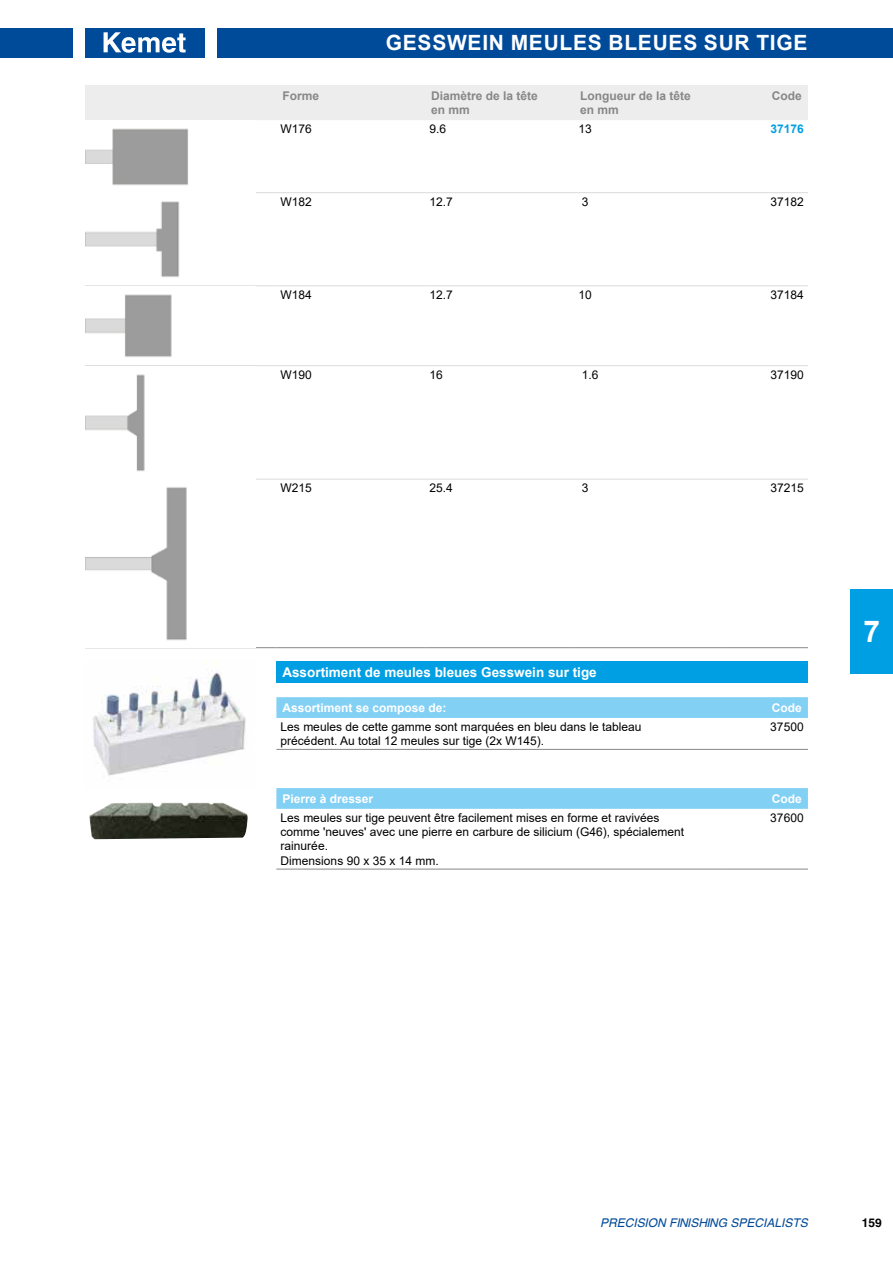
<style>
.page{position:relative;width:893px;height:1263px;background:#fff}
.page>*{position:absolute;margin:0;border:0;box-sizing:border-box;transform-origin:0 0}
.t1{font:700 30px "Arial";color:#fff}
.t2{font:700 21px "Arial";letter-spacing:.035em;color:#fff}
.t3{font:700 13.5px "Arial";color:#fff}
.t4{font:12px/14.4px "Arial";color:#000}
.t5{font:700 12px/14.4px "Arial";color:#878787}
.t6{font:700 12px "Arial";color:#fff}
.t7{font:italic 12px "Swansea";color:#004a9a}
.t8{font:700 12px "Arial";color:#009fe3}
.t9{font:700 12px "Swansea";color:#000}
</style>
<div class="page">
<div style="left:850px;top:589px;width:43px;height:84px;background:#009fe3"></div>
<div style="left:217px;top:28px;width:676px;height:29px;background:#004a9a"></div>
<div style="left:0;top:28px;width:72px;height:29px;background:#004a9a"></div>
<div style="left:85px;top:28px;width:119px;height:29px;background:#004a9a"></div>
<svg style="left:104px;top:32px;width:82px;height:21px"></svg>
<div style="left:85px;top:85px;width:723px;height:35px;background:#ededed"></div>
<svg style="left:256px;top:192px;width:20px;height:1px"></svg>
<hr style="left:276px;top:192px;width:149px;height:1px;background:#dadada">
<hr style="left:425px;top:192px;width:149px;height:1px;background:#dadada">
<hr style="left:574px;top:192px;width:149px;height:1px;background:#dadada">
<hr style="left:723px;top:192px;width:85px;height:1px;background:#dadada">
<svg style="left:255px;top:285px;width:21px;height:1px"></svg>
<hr style="left:276px;top:285px;width:149px;height:1px;background:#dadada">
<hr style="left:425px;top:285px;width:149px;height:1px;background:#dadada">
<hr style="left:574px;top:285px;width:149px;height:1px;background:#dadada">
<hr style="left:723px;top:285px;width:85px;height:1px;background:#dadada">
<svg style="left:255px;top:365px;width:21px;height:1px"></svg>
<hr style="left:276px;top:365px;width:149px;height:1px;background:#dadada">
<hr style="left:425px;top:365px;width:149px;height:1px;background:#dadada">
<hr style="left:574px;top:365px;width:149px;height:1px;background:#dadada">
<hr style="left:723px;top:365px;width:85px;height:1px;background:#dadada">
<svg style="left:256px;top:479px;width:20px;height:1px"></svg>
<hr style="left:276px;top:479px;width:149px;height:1px;background:#dadada">
<hr style="left:425px;top:479px;width:149px;height:1px;background:#dadada">
<hr style="left:574px;top:479px;width:149px;height:1px;background:#dadada">
<hr style="left:723px;top:479px;width:85px;height:1px;background:#dadada">
<svg style="left:256px;top:647px;width:20px;height:1px"></svg>
<hr style="left:276px;top:647px;width:149px;height:1px;background:#878787">
<hr style="left:425px;top:647px;width:149px;height:1px;background:#878787">
<hr style="left:574px;top:647px;width:149px;height:1px;background:#878787">
<hr style="left:723px;top:647px;width:85px;height:1px;background:#878787">
<hr style="left:85px;top:647px;width:170px;height:1px;background:#878787">
<img style="left:85px;top:128px;width:170px;height:513px">
<div style="left:276px;top:661px;width:532px;height:22px;background:#009fe3"></div>
<div style="left:276px;top:697px;width:532px;height:21px;background:#83d0f5"></div>
<hr style="left:276px;top:749px;width:447px;height:1px;background:#878787">
<hr style="left:723px;top:749px;width:85px;height:1px;background:#878787">
<svg style="left:276px;top:788px;width:532px;height:21px;background:#84d0f5"></svg>
<hr style="left:276px;top:869px;width:447px;height:1px;background:#878787">
<hr style="left:723px;top:869px;width:85px;height:1px;background:#878787">
<img style="left:93px;top:661px;width:153px;height:115px">
<img style="left:89px;top:802px;width:159px;height:37px">
<h2 class="t2" style="left:386px;top:28px;width:32px">Gess</h2>
<h2 class="t2" style="left:447px;top:28px;width:33px">wein</h2>
<h2 class="t2" style="left:511px;top:28px;width:34px">Meules</h2>
<h2 class="t2" style="left:608px;top:28px;width:16px">bleues</h2>
<h2 class="t2" style="left:704px;top:28px;width:79px">su r tige</h2>
<p class="t5" style="left:282px;top:88px;width:38px">Forme</p>
<p class="t5" style="left:431px;top:88px;width:108px">Diamètre de la tête en mm</p>
<p class="t5" style="left:580px;top:88px;width:112px">Longueur de la tête en mm</p>
<p class="t5" style="left:772px;top:88px;width:31px">Code</p>
<p class="t4" style="left:281px;top:121px;width:33px">W176</p>
<p class="t4" style="left:429px;top:121px;width:18px">9.6</p>
<p class="t4" style="left:578px;top:121px;width:15px">13</p>
<p class="t8" style="left:770px;top:120px;width:35px">37176</p>
<p class="t4" style="left:281px;top:194px;width:33px">W182</p>
<p class="t4" style="left:429px;top:194px;width:25px">12.7</p>
<p class="t4" style="left:582px;top:194px;width:8px">3</p>
<p class="t4" style="left:770px;top:194px;width:35px">37182</p>
<p class="t4" style="left:281px;top:287px;width:33px">W184</p>
<p class="t4" style="left:429px;top:287px;width:25px">12.7</p>
<p class="t4" style="left:578px;top:287px;width:15px">10</p>
<p class="t4" style="left:770px;top:287px;width:35px">37184</p>
<p class="t4" style="left:281px;top:367px;width:33px">W190</p>
<p class="t4" style="left:429px;top:367px;width:15px">16</p>
<p class="t4" style="left:582px;top:367px;width:18px">1.6</p>
<p class="t4" style="left:770px;top:367px;width:35px">37190</p>
<p class="t4" style="left:281px;top:481px;width:33px">W215</p>
<p class="t4" style="left:429px;top:481px;width:25px">25.4</p>
<p class="t4" style="left:582px;top:481px;width:8px">3</p>
<p class="t4" style="left:770px;top:481px;width:35px">37215</p>
<p class="t3" style="left:282px;top:662px;width:316px">Assortiment de meules bleues Gesswein sur tige</p>
<p class="t6" style="left:282px;top:699px;width:166px">Assortiment se compose de:</p>
<p class="t6" style="left:772px;top:699px;width:31px">Code</p>
<p class="t4" style="left:281px;top:719px;width:362px">Les meules de cette gamme sont marquées en bleu dans le tableau précédent. Au total 12 meules sur tige (2x W145).</p>
<p class="t4" style="left:770px;top:719px;width:35px">37500</p>
<p class="t6" style="left:282px;top:790px;width:92px">Pierre à dresser</p>
<p class="t6" style="left:772px;top:790px;width:31px">Code</p>
<p class="t4" style="left:281px;top:810px;width:405px">Les meules sur tige peuvent être facilement mises en forme et ravivées comme 'neuves' avec une pierre en carbure de silicium (G46), spécialement rainurée.<br>Dimensions 90 x 35 x 14 mm.</p>
<p class="t4" style="left:770px;top:810px;width:35px">37600</p>
<h1 class="t1" style="left:863px;top:610px;width:18px">7</h1>
<p class="t7" style="left:600px;top:1216px;width:209px">PRECISION FINISHING SPECIALISTS</p>
<p class="t9" style="left:862px;top:1215px;width:22px">159</p>
</div>
